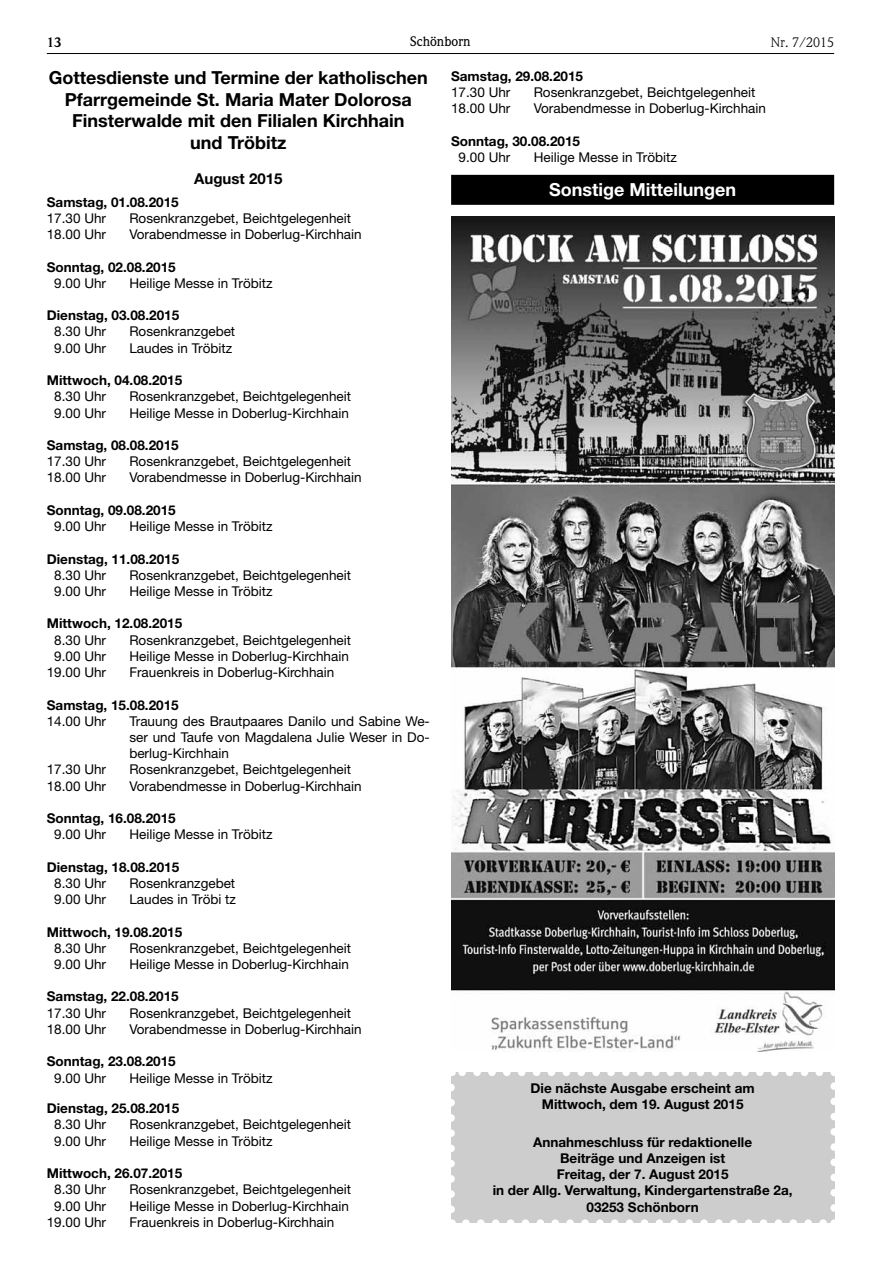
<style>
.page{position:relative;width:881px;height:1263px;background:#fff}
.page>*{position:absolute;margin:0;border:0;box-sizing:border-box;transform-origin:0 0}
.t1{font:700 18px/21.6px "Helvetica Neue LT";color:#000;text-align:center}
.t2{font:700 18px "Helvetica Neue LT";color:#fff}
.t3{font:700 15px "Helvetica Neue LT";color:#000}
.t4{font:13.5px/16.2px "Helvetica Neue LT";color:#000;text-align:justify}
.t5{font:700 13.5px/16.2px "Helvetica Neue LT";color:#000;text-align:center}
.t6{font:500 13.5px "Weidemann";color:#000}
.t7{font:13.5px "Weidemann";color:#000}
.t8{font:700 13.5px "Weidemann";color:#000}
</style>
<div class="page">
<hr style="left:47px;top:53px;width:786px;height:1px;background:#000">
<div style="left:451px;top:175px;width:382px;height:30px;background:#000"></div>
<img style="left:451px;top:216px;width:382px;height:835px">
<div style="left:451px;top:1072px;width:382px;height:151px;background:#cecdcd"></div>
<svg style="left:465px;top:1219px;width:361px;height:4px"></svg>
<svg style="left:458px;top:1072px;width:361px;height:4px"></svg>
<svg style="left:451px;top:1087px;width:3px;height:136px"></svg>
<svg style="left:830px;top:1072px;width:5px;height:136px"></svg>
<p class="t8" style="left:47px;top:34px;width:17px">13</p>
<p class="t6" style="left:410px;top:34px;width:62px">Schönborn</p>
<p class="t7" style="left:770px;top:34px;width:65px">Nr. 7/2015</p>
<h1 class="t1" style="left:49px;top:67px;width:380px">Gottesdienste und Termine der katholischen Pfarrgemeinde St. Maria Mater Dolorosa Finsterwalde mit den Filialen Kirchhain<br>und Tröbitz</h1>
<p class="t3" style="left:194px;top:169px;width:90px">August 2015</p>
<p class="t5" style="left:47px;top:194px;width:133px">Samstag, 01.08.2015</p>
<p class="t4" style="left:47px;top:210px;width:61px">17.30 Uhr</p>
<p class="t4" style="left:129px;top:210px;width:223px">Rosenkranzgebet, Beichtgelegenheit</p>
<p class="t4" style="left:47px;top:226px;width:61px">18.00 Uhr</p>
<p class="t4" style="left:129px;top:226px;width:234px">Vorabendmesse in Doberlug-Kirchhain</p>
<p class="t5" style="left:47px;top:258px;width:130px">Sonntag, 02.08.2015</p>
<p class="t4" style="left:54px;top:275px;width:53px">9.00 Uhr</p>
<p class="t4" style="left:129px;top:275px;width:144px">Heilige Messe in Tröbitz</p>
<p class="t5" style="left:47px;top:307px;width:134px">Dienstag, 03.08.2015</p>
<p class="t4" style="left:54px;top:323px;width:53px">8.30 Uhr</p>
<p class="t4" style="left:129px;top:323px;width:107px">Rosenkranzgebet</p>
<p class="t4" style="left:54px;top:340px;width:53px">9.00 Uhr</p>
<p class="t4" style="left:129px;top:340px;width:104px">Laudes in Tröbitz</p>
<p class="t5" style="left:47px;top:372px;width:137px">Mittwoch, 04.08.2015</p>
<p class="t4" style="left:54px;top:388px;width:53px">8.30 Uhr</p>
<p class="t4" style="left:129px;top:388px;width:223px">Rosenkranzgebet, Beichtgelegenheit</p>
<p class="t4" style="left:54px;top:404px;width:53px">9.00 Uhr</p>
<p class="t4" style="left:129px;top:404px;width:221px">Heilige Messe in Doberlug-Kirchhain</p>
<p class="t5" style="left:47px;top:437px;width:133px">Samstag, 08.08.2015</p>
<p class="t4" style="left:47px;top:453px;width:61px">17.30 Uhr</p>
<p class="t4" style="left:129px;top:453px;width:223px">Rosenkranzgebet, Beichtgelegenheit</p>
<p class="t4" style="left:47px;top:469px;width:61px">18.00 Uhr</p>
<p class="t4" style="left:129px;top:469px;width:234px">Vorabendmesse in Doberlug-Kirchhain</p>
<p class="t5" style="left:47px;top:502px;width:130px">Sonntag, 09.08.2015</p>
<p class="t4" style="left:54px;top:518px;width:53px">9.00 Uhr</p>
<p class="t4" style="left:129px;top:518px;width:144px">Heilige Messe in Tröbitz</p>
<p class="t5" style="left:47px;top:550px;width:134px">Dienstag, 11.08.2015</p>
<p class="t4" style="left:54px;top:567px;width:53px">8.30 Uhr</p>
<p class="t4" style="left:129px;top:567px;width:223px">Rosenkranzgebet, Beichtgelegenheit</p>
<p class="t4" style="left:54px;top:583px;width:53px">9.00 Uhr</p>
<p class="t4" style="left:129px;top:583px;width:144px">Heilige Messe in Tröbitz</p>
<p class="t5" style="left:47px;top:615px;width:137px">Mittwoch, 12.08.2015</p>
<p class="t4" style="left:54px;top:631px;width:53px">8.30 Uhr</p>
<p class="t4" style="left:129px;top:631px;width:223px">Rosenkranzgebet, Beichtgelegenheit</p>
<p class="t4" style="left:54px;top:648px;width:53px">9.00 Uhr</p>
<p class="t4" style="left:129px;top:648px;width:221px">Heilige Messe in Doberlug-Kirchhain</p>
<p class="t4" style="left:47px;top:664px;width:61px">19.00 Uhr</p>
<p class="t4" style="left:129px;top:664px;width:206px">Frauenkreis in Doberlug-Kirchhain</p>
<p class="t5" style="left:47px;top:696px;width:133px">Samstag, 15.08.2015</p>
<p class="t4" style="left:47px;top:713px;width:61px">14.00 Uhr</p>
<p class="t4" style="left:129px;top:713px;width:302px">Trauung des Brautpaares Danilo und Sabine We&shy;ser und Taufe von Magdalena Julie Weser in Do&shy;berlug-Kirchhain</p>
<p class="t4" style="left:47px;top:761px;width:61px">17.30 Uhr</p>
<p class="t4" style="left:129px;top:761px;width:223px">Rosenkranzgebet, Beichtgelegenheit</p>
<p class="t4" style="left:47px;top:777px;width:61px">18.00 Uhr</p>
<p class="t4" style="left:129px;top:777px;width:234px">Vorabendmesse in Doberlug-Kirchhain</p>
<p class="t5" style="left:47px;top:810px;width:130px">Sonntag, 16.08.2015</p>
<p class="t4" style="left:54px;top:826px;width:53px">9.00 Uhr</p>
<p class="t4" style="left:129px;top:826px;width:144px">Heilige Messe in Tröbitz</p>
<p class="t5" style="left:47px;top:858px;width:134px">Dienstag, 18.08.2015</p>
<p class="t4" style="left:54px;top:875px;width:53px">8.30 Uhr</p>
<p class="t4" style="left:129px;top:875px;width:107px">Rosenkranzgebet</p>
<p class="t4" style="left:54px;top:891px;width:53px">9.00 Uhr</p>
<p class="t4" style="left:129px;top:891px;width:108px">Laudes in Tröbi tz</p>
<p class="t5" style="left:47px;top:923px;width:137px">Mittwoch, 19.08.2015</p>
<p class="t4" style="left:54px;top:940px;width:53px">8.30 Uhr</p>
<p class="t4" style="left:129px;top:940px;width:223px">Rosenkranzgebet, Beichtgelegenheit</p>
<p class="t4" style="left:54px;top:956px;width:53px">9.00 Uhr</p>
<p class="t4" style="left:129px;top:956px;width:221px">Heilige Messe in Doberlug-Kirchhain</p>
<p class="t5" style="left:47px;top:988px;width:133px">Samstag, 22.08.2015</p>
<p class="t4" style="left:47px;top:1004px;width:61px">17.30 Uhr</p>
<p class="t4" style="left:129px;top:1004px;width:223px">Rosenkranzgebet, Beichtgelegenheit</p>
<p class="t4" style="left:47px;top:1021px;width:61px">18.00 Uhr</p>
<p class="t4" style="left:129px;top:1021px;width:234px">Vorabendmesse in Doberlug-Kirchhain</p>
<p class="t5" style="left:47px;top:1053px;width:130px">Sonntag, 23.08.2015</p>
<p class="t4" style="left:54px;top:1069px;width:53px">9.00 Uhr</p>
<p class="t4" style="left:129px;top:1069px;width:144px">Heilige Messe in Tröbitz</p>
<p class="t5" style="left:47px;top:1100px;width:134px">Dienstag, 25.08.2015</p>
<p class="t4" style="left:54px;top:1116px;width:53px">8.30 Uhr</p>
<p class="t4" style="left:129px;top:1116px;width:223px">Rosenkranzgebet, Beichtgelegenheit</p>
<p class="t4" style="left:54px;top:1132px;width:53px">9.00 Uhr</p>
<p class="t4" style="left:129px;top:1132px;width:144px">Heilige Messe in Tröbitz</p>
<p class="t5" style="left:47px;top:1165px;width:137px">Mittwoch, 26.07.2015</p>
<p class="t4" style="left:54px;top:1181px;width:53px">8.30 Uhr</p>
<p class="t4" style="left:129px;top:1181px;width:223px">Rosenkranzgebet, Beichtgelegenheit</p>
<p class="t4" style="left:54px;top:1197px;width:53px">9.00 Uhr</p>
<p class="t4" style="left:129px;top:1197px;width:221px">Heilige Messe in Doberlug-Kirchhain</p>
<p class="t4" style="left:47px;top:1213px;width:61px">19.00 Uhr</p>
<p class="t4" style="left:129px;top:1213px;width:206px">Frauenkreis in Doberlug-Kirchhain</p>
<p class="t5" style="left:451px;top:68px;width:133px">Samstag, 29.08.2015</p>
<p class="t4" style="left:451px;top:84px;width:61px">17.30 Uhr</p>
<p class="t4" style="left:533px;top:84px;width:223px">Rosenkranzgebet, Beichtgelegenheit</p>
<p class="t4" style="left:451px;top:100px;width:61px">18.00 Uhr</p>
<p class="t4" style="left:533px;top:100px;width:234px">Vorabendmesse in Doberlug-Kirchhain</p>
<p class="t5" style="left:451px;top:132px;width:130px">Sonntag, 30.08.2015</p>
<p class="t4" style="left:458px;top:149px;width:53px">9.00 Uhr</p>
<p class="t4" style="left:533px;top:149px;width:144px">Heilige Messe in Tröbitz</p>
<h1 class="t2" style="left:549px;top:179px;width:188px">Sonstige Mitteilungen</h1>
<p class="t5" style="left:530px;top:1080px;width:225px">Die nächste Ausgabe erscheint am<br>Mittwoch, dem 19. August 2015</p>
<p class="t5" style="left:492px;top:1133px;width:301px">Annahmeschluss für redaktionelle<br>Beiträge und Anzeigen ist<br>Freitag, der 7. August 2015<br>in der Allg. Verwaltung, Kindergartenstraße 2a,<br>03253 Schönborn</p>
</div>
